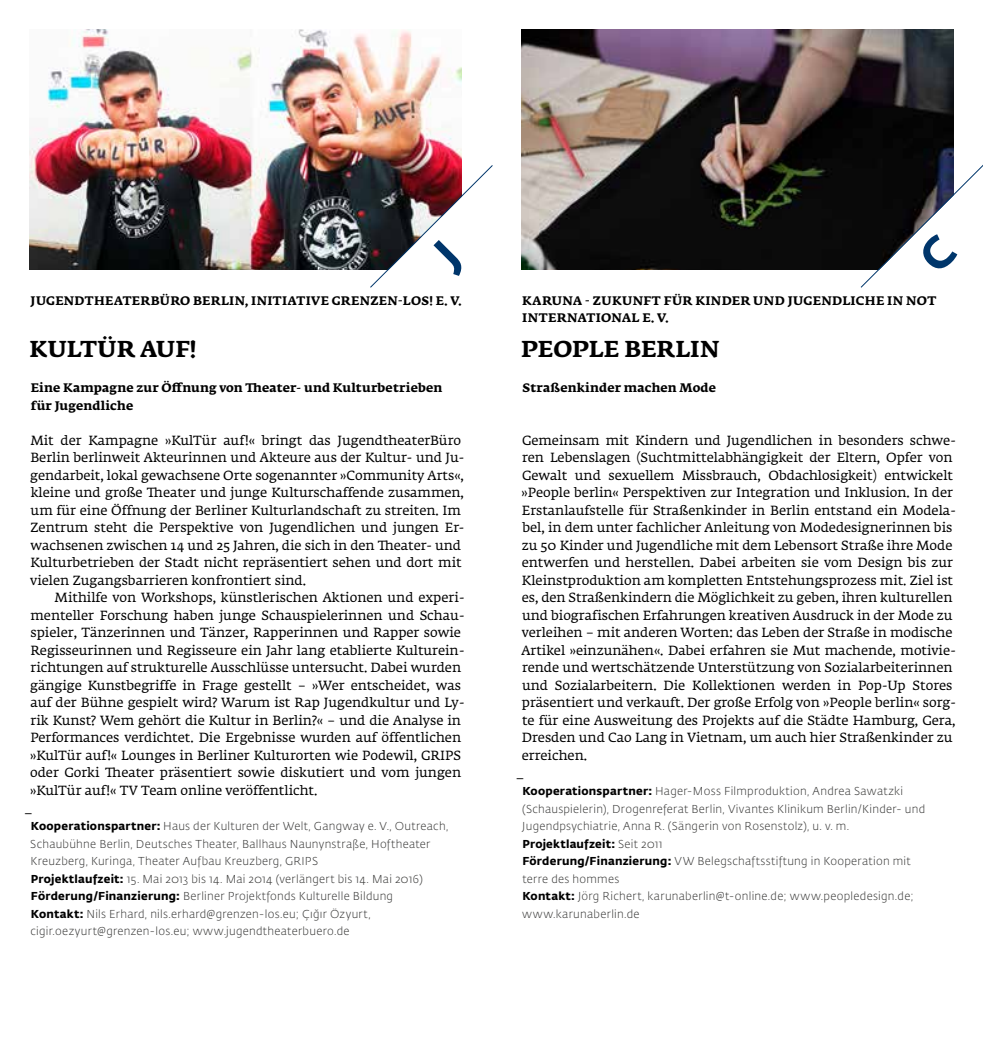
<style>
.page{position:relative;width:983px;height:1042px;background:#fff}
.page>*{position:absolute;margin:0;border:0;box-sizing:border-box;transform-origin:0 0}
.t1{font:700 22.75px "Fedra Serif A Std";letter-spacing:.015em;color:#000}
.t2{font:13.12px/17.5px "Fedra Serif A Std";color:#000}
.t3{font:700 12.25px/17.5px "Fedra Serif A Std";letter-spacing:.025em;color:#000}
.t4{font:300 11.38px/17.5px "Fedra Sans Std";letter-spacing:.02em;color:#3b3b3a}
.s1{font-weight:700;color:#000}
</style>
<div class="page">
<img style="left:30px;top:30px;width:431px;height:240px">
<img style="left:521px;top:30px;width:431px;height:240px">
<svg style="left:369px;top:164px;width:153px;height:124px"></svg>
<svg style="left:859px;top:143px;width:123px;height:145px"></svg>
<p class="t3" style="left:31px;top:293px;width:27px">JUGEND</p>
<p class="t3" style="left:85px;top:293px;width:145px">THEATERBÜRO BERLIN</p>
<p class="t3" style="left:245px;top:293px;width:69px">, INITIATIVE</p>
<p class="t3" style="left:332px;top:293px;width:30px">GRENZEN</p>
<p class="t3" style="left:397px;top:293px;width:65px">-LOS! E. V.</p>
<h1 class="t1" style="left:30px;top:333px;width:168px">KULTÜR AUF!</h1>
<p class="t3" style="left:31px;top:380px;width:413px">EINE KAMPAGNE ZUR ÖFFNUNG VON THEATER- UND KULTURBETRIEBEN<br>FÜR JUGENDLICHE</p>
<p class="t2" style="left:30px;top:433px;width:436px">Mit der Kampagne »KulTür auf!« bringt das JugendtheaterBüro Berlin berlinweit Akteurinnen und Akteure aus der Kultur- und Ju&shy;gendarbeit, lokal gewachsene Orte sogenannter »Community Arts«, kleine und große Theater und junge Kulturschaffende zusammen, um für eine Öffnung der Berliner Kulturlandschaft zu streiten. Im Zentrum steht die Perspektive von Jugendlichen und jungen Er&shy;wachsenen zwischen 14 und 25 Jahren, die sich in den Theater- und Kulturbetrieben der Stadt nicht repräsentiert sehen und dort mit vielen Zugangsbarrieren konfrontiert sind.</p>
<p class="t2" style="left:55px;top:590px;width:411px">Mithilfe von Workshops, künstlerischen Aktionen und experi-</p>
<p class="t2" style="left:31px;top:607px;width:435px">menteller Forschung haben junge Schauspielerinnen und Schau-</p>
<p class="t2" style="left:31px;top:625px;width:432px">spieler, Tänzerinnen und Tänzer, Rapperinnen und Rapper sowie</p>
<p class="t2" style="left:30px;top:642px;width:436px">Regisseurinnen und Regisseure ein Jahr lang etablierte Kulturein-</p>
<p class="t2" style="left:31px;top:660px;width:432px">richtungen auf strukturelle Ausschlüsse untersucht. Dabei wurden</p>
<p class="t2" style="left:30px;top:677px;width:432px">gängige Kunstbegriffe in Frage gestellt – »Wer entscheidet, was</p>
<p class="t2" style="left:30px;top:695px;width:435px">auf der Bühne gespielt wird? Warum ist Rap Jugendkultur und Ly-</p>
<p class="t2" style="left:31px;top:712px;width:432px">rik Kunst? Wem gehört die Kultur in Berlin?« – und die Analyse in</p>
<p class="t2" style="left:30px;top:730px;width:432px">Performances verdichtet. Die Ergebnisse wurden auf öffentlichen</p>
<p class="t2" style="left:30px;top:747px;width:432px">»KulTür auf!« Lounges in Berliner Kulturorten wie Podewil, GRIPS</p>
<p class="t2" style="left:30px;top:765px;width:432px">oder Gorki Theater präsentiert sowie diskutiert und vom jungen</p>
<p class="t2" style="left:30px;top:782px;width:289px">»KulTür auf!« TV Team online veröffentlicht.</p>
<p class="t2" style="left:25px;top:800px;width:8px">_</p>
<p class="t4" style="left:30px;top:817px;width:419px"><span class="s1">Kooperationspartner:</span> Haus der Kulturen der Welt, Gangway e. V., Outreach, Schaubühne Berlin, Deutsches Theater, Ballhaus Naunynstraße, Hoftheater Kreuzberg, Kuringa, Theater Aufbau Kreuzberg, GRIPS<br><span class="s1">Projektlaufzeit:</span> 15. Mai 2013 bis 14. Mai 2014 (verlängert bis 14. Mai 2016)<br><span class="s1">Förderung/Finanzierung:</span> Berliner Projektfonds Kulturelle Bildung<br><span class="s1">Kontakt:</span> Nils Erhard, nils.erhard@grenzen-los.eu; Çığır Özyurt, cigir.oezyurt@grenzen-los.eu; www.jugendtheaterbuero.de</p>
<p class="t3" style="left:522px;top:293px;width:22px">KARU</p>
<p class="t3" style="left:562px;top:293px;width:153px">NA - ZUKUNFT FÜR KINDE</p>
<p class="t3" style="left:740px;top:293px;width:73px">R UND JUGENDLI</p>
<p class="t3" style="left:855px;top:293px;width:82px">CHE IN NOT</p>
<p class="t3" style="left:522px;top:310px;width:148px">INTERNATIONAL E. V.</p>
<h1 class="t1" style="left:521px;top:333px;width:170px">PEOPLE BERLIN</h1>
<p class="t3" style="left:522px;top:380px;width:195px">STRAßENKINDER MACHEN MODE</p>
<p class="t2" style="left:522px;top:433px;width:435px">Gemeinsam mit Kindern und Jugendlichen in besonders schwe-</p>
<p class="t2" style="left:522px;top:450px;width:432px">ren Lebenslagen (Suchtmittelabhängigkeit der Eltern, Opfer von</p>
<p class="t2" style="left:522px;top:468px;width:432px">Gewalt und sexuellem Missbrauch, Obdachlosigkeit) entwickelt</p>
<p class="t2" style="left:521px;top:485px;width:433px">»People berlin« Perspektiven zur Integration und Inklusion. In der</p>
<p class="t2" style="left:522px;top:503px;width:435px">Erstanlaufstelle für Straßenkinder in Berlin entstand ein Modela-</p>
<p class="t2" style="left:522px;top:520px;width:431px">bel, in dem unter fachlicher Anleitung von Modedesignerinnen bis</p>
<p class="t2" style="left:522px;top:538px;width:432px">zu 50 Kinder und Jugendliche mit dem Lebensort Straße ihre Mode</p>
<p class="t2" style="left:521px;top:555px;width:432px">entwerfen und herstellen. Dabei arbeiten sie vom Design bis zur</p>
<p class="t2" style="left:522px;top:573px;width:432px">Kleinstproduktion am kompletten Entstehungsprozess mit. Ziel ist</p>
<p class="t2" style="left:521px;top:590px;width:432px">es, den Straßenkindern die Möglichkeit zu geben, ihren kulturellen</p>
<p class="t2" style="left:522px;top:607px;width:432px">und biografischen Erfahrungen kreativen Ausdruck in der Mode zu</p>
<p class="t2" style="left:521px;top:625px;width:432px">verleihen – mit anderen Worten: das Leben der Straße in modische</p>
<p class="t2" style="left:521px;top:642px;width:436px">Artikel »einzunähen«. Dabei erfahren sie Mut machende, motivie-</p>
<p class="t2" style="left:522px;top:660px;width:432px">rende und wertschätzende Unterstützung von Sozialarbeiterinnen</p>
<p class="t2" style="left:522px;top:677px;width:431px">und Sozialarbeitern. Die Kollektionen werden in Pop-Up Stores</p>
<p class="t2" style="left:522px;top:695px;width:435px">präsentiert und verkauft. Der große Erfolg von »People berlin« sorg-</p>
<p class="t2" style="left:522px;top:712px;width:435px">te für eine Ausweitung des Projekts auf die Städte Hamburg, Gera,</p>
<p class="t2" style="left:522px;top:730px;width:432px">Dresden und Cao Lang in Vietnam, um auch hier Straßenkinder zu</p>
<p class="t2" style="left:521px;top:747px;width:67px">erreichen.</p>
<p class="t2" style="left:516px;top:765px;width:8px">_</p>
<p class="t4" style="left:522px;top:782px;width:404px"><span class="s1">Kooperationspartner:</span> Hager-Moss Filmproduktion, Andrea Sawatzki (Schauspielerin), Drogenreferat Berlin, Vivantes Klinikum Berlin/Kinder- und Jugendpsychiatrie, Anna R. (Sängerin von Rosenstolz), u. v. m.<br><span class="s1">Projektlaufzeit:</span> Seit 2011<br><span class="s1">Förderung/Finanzierung:</span> VW Belegschaftsstiftung in Kooperation mit terre des hommes<br><span class="s1">Kontakt:</span> Jörg Richert, karunaberlin@t-online.de; www.peopledesign.de; www.karunaberlin.de</p>
</div>
